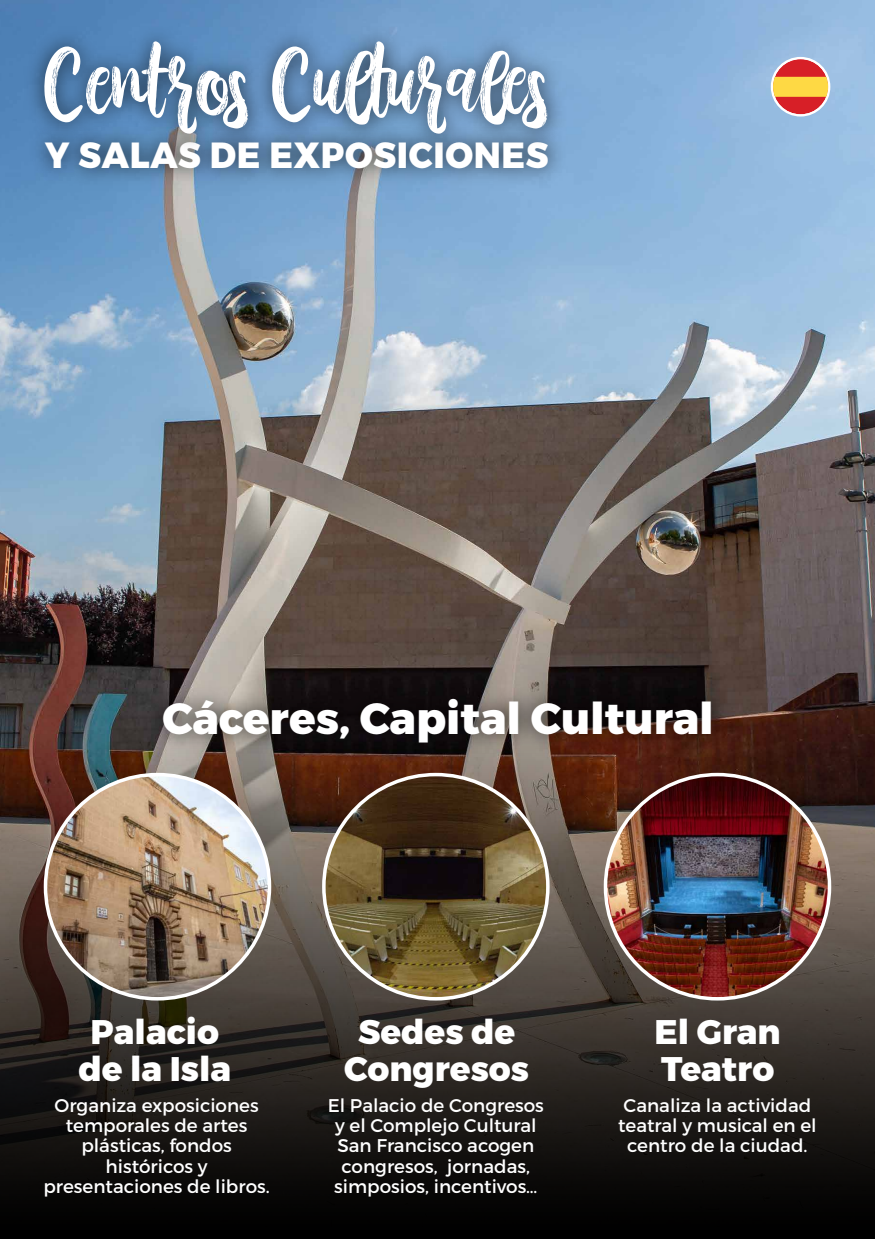
<style>
.page{position:relative;width:875px;height:1239px;background:#fff}
.page>*{position:absolute;margin:0;border:0;box-sizing:border-box;transform-origin:0 0}
.t1{font:73.06px "Austhina Brush Calligraphy Scratch";color:#fff;scale:.96 1}
.t2{font:800 43.75px "Montserrat";color:#fff}
.t3{font:800 36.31px "Montserrat";letter-spacing:.02em;color:#fff;scale:.95 1}
.t4{font:800 34.12px/36.8px "Montserrat";color:#fff;text-align:center}
.t5{font:18.38px/20.1px "Montserrat";color:#fff;text-align:center}
</style>
<div class="page">
<img style="left:0;top:0;width:875px;height:730px">
<svg style="left:0;top:730px;width:875px;height:508px;background:#302924"></svg>
<img style="left:19px;top:175px;width:557px;height:31px">
<img style="left:136px;top:670px;width:604px;height:104px">
<img style="left:17px;top:15px;width:559px;height:160px">
<img style="left:324px;top:774px;width:224px;height:224px;border-radius:112px">
<img style="left:46px;top:774px;width:224px;height:224px;border-radius:112px">
<img style="left:606px;top:774px;width:224px;height:224px;border-radius:112px">
<svg style="left:771px;top:57px;width:59px;height:59px"></svg>
<div style="left:773px;top:59px;width:55px;height:55px;background:#d71f27;border-radius:50%"></div>
<svg style="left:773px;top:77px;width:55px;height:20px"></svg>
<h1 class="t1" style="left:44px;top:50px;width:528px">Centros Culturales</h1>
<h3 class="t3" style="left:45px;top:132px;width:531px">Y SALAS DE EXPOSICIONES</h3>
<h2 class="t2" style="left:163px;top:691px;width:553px">Cáceres, Capital Cultural</h2>
<h3 class="t4" style="left:78px;top:1014px;width:154px">Palacio de la Isla</h3>
<h3 class="t4" style="left:344px;top:1014px;width:186px">Sedes de<br>Congresos</h3>
<h3 class="t4" style="left:655px;top:1014px;width:128px;text-align:left">El Gran<br>Teatro</h3>
<p class="t5" style="left:43px;top:1095px;width:228px">Organiza exposiciones temporales de artes plásticas, fondos históricos y presentaciones de libros.</p>
<p class="t5" style="left:328px;top:1095px;width:218px">El Palacio de Congresos y el Complejo Cultural<br>San Francisco acogen congresos, jornadas, simposios, incentivos…</p>
<p class="t5" style="left:618px;top:1095px;width:200px">Canaliza la actividad teatral y musical en el centro de la ciudad.</p>
</div>
